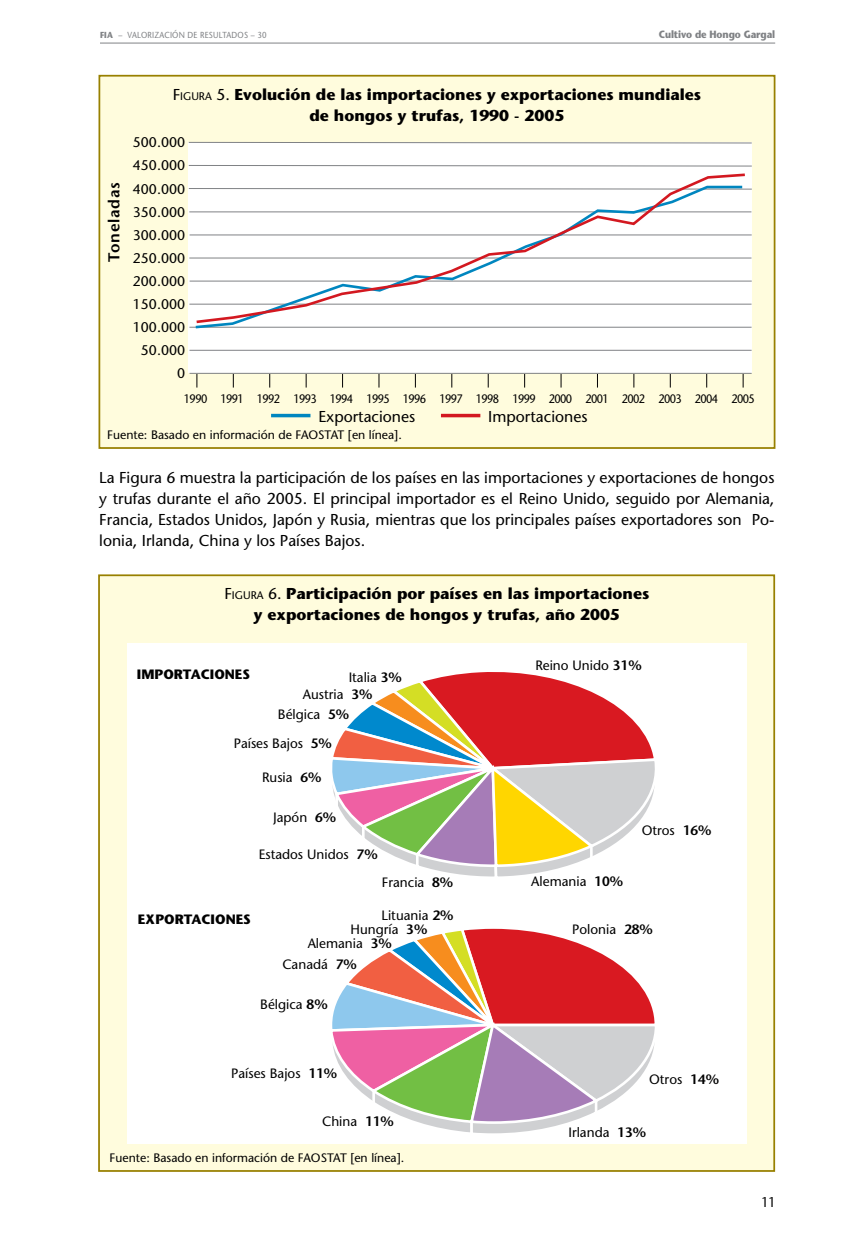
<style>
.page{position:relative;width:844px;height:1241px;background:#fff}
.page>*{position:absolute;margin:0;border:0;box-sizing:border-box;transform-origin:0 0}
.t1{font:15.75px/21px "Stone Sans";color:#000;text-align:justify}
.t2{font:700 15.75px/21px "Stone Sans";color:#000;text-align:center}
.t3{font:600 15.75px "Stone Sans";letter-spacing:.05em;color:#000}
.t4{font:14px/22.9px "Stone Sans";color:#000;text-align:right}
.t5{font:14px "Stone Sans";color:#000;scale:.9 1}
.t6{font:13.47px/28.7px "Stone Sans";color:#000}
.t7{font:700 13.47px "Stone Sans";color:#000}
.t8{font:12.25px "Stone Sans";color:#000}
.t9{font:12.25px "Stone Sans";letter-spacing:-.06em;color:#000;scale:.9 1}
.t10{font:12.25px "Stone Sans";color:#000;scale:.9 1}
.t11{font:700 10.5px "Stone Sans";letter-spacing:-.01em;color:#808285;scale:.9 1}
.t12{font:8.75px "Stone Sans";letter-spacing:.025em;color:#808285;scale:.9 1}
.s1{font-weight:700}
.s2{font-weight:400}
.s3{font-weight:400;font-size:11.03px}
.s4{font-weight:600}
</style>
<div class="page">
<hr style="left:100px;top:43px;width:675px;height:1px;background:#808285">
<div style="left:99px;top:76px;width:675px;height:372px;background:#fffcdd"></div>
<div style="left:98px;top:75px;width:677px;height:374px;border:2px solid #988000"></div>
<svg style="left:196px;top:374px;width:1px;height:13px"></svg>
<svg style="left:233px;top:374px;width:1px;height:13px"></svg>
<svg style="left:269px;top:374px;width:1px;height:13px"></svg>
<svg style="left:306px;top:374px;width:1px;height:13px"></svg>
<svg style="left:342px;top:374px;width:1px;height:13px"></svg>
<svg style="left:378px;top:374px;width:1px;height:13px"></svg>
<svg style="left:415px;top:374px;width:1px;height:13px"></svg>
<svg style="left:451px;top:374px;width:1px;height:13px"></svg>
<svg style="left:487px;top:374px;width:1px;height:13px"></svg>
<svg style="left:524px;top:374px;width:1px;height:13px"></svg>
<svg style="left:560px;top:374px;width:1px;height:13px"></svg>
<svg style="left:597px;top:374px;width:1px;height:13px"></svg>
<svg style="left:633px;top:374px;width:1px;height:13px"></svg>
<svg style="left:669px;top:374px;width:1px;height:13px"></svg>
<svg style="left:706px;top:374px;width:1px;height:13px"></svg>
<svg style="left:742px;top:374px;width:1px;height:13px"></svg>
<svg style="left:188px;top:141px;width:564px;height:233px;background:#f8f8f7"></svg>
<hr style="left:271px;top:414px;width:39px;height:3px;background:#0086bf">
<hr style="left:441px;top:414px;width:39px;height:3px;background:#d31820">
<svg style="left:193px;top:184px;width:551px;height:146px;background:#e1e4e6"></svg>
<svg style="left:194px;top:172px;width:553px;height:153px;background:#f5f4f5"></svg>
<div style="left:99px;top:575px;width:675px;height:595px;background:#fffcdd"></div>
<div style="left:127px;top:643px;width:619px;height:500px;background:#fff"></div>
<svg style="left:332px;top:672px;width:323px;height:205px"></svg>
<svg style="left:332px;top:928px;width:323px;height:206px"></svg>
<p class="t12" style="left:100px;top:29px;width:42px"><span class="s1">FIA</span> – Valori</p>
<p class="t12" style="left:154px;top:29px;width:78px">zación de Resultados</p>
<p class="t12" style="left:251px;top:29px;width:19px">– 30</p>
<p class="t11" style="left:658px;top:28px;width:131px">Cultivo de Hongo Gargal</p>
<p class="t3" style="left:104px;top:262px;width:82px;rotate:-90deg">Toneladas</p>
<p class="t2" style="left:173px;top:83px;width:529px"><span class="s2">F</span> <span class="s3">IGURA</span> <span class="s2">5.</span> Evolución de las importaciones y exportaciones mundiales de hongos y trufas, 1990 - 2005</p>
<p class="t4" style="left:133px;top:131px;width:54px">500.000<br>450.000<br>400.000<br>350.000<br>300.000<br>250.000<br>200.000<br>150.000<br>100.000<br>50.000<br>0</p>
<p class="t10" style="left:184px;top:391px;width:27px">1990</p>
<p class="t9" style="left:220px;top:391px;width:595px">1991 1992 1993 1994 1995 1996 1997 1998 1999 2000 2001 2002 2003 2004 2005</p>
<p class="t1" style="left:318px;top:406px;width:98px">Exportaciones</p>
<p class="t1" style="left:488px;top:406px;width:101px">Importaciones</p>
<p class="t8" style="left:107px;top:428px;width:296px">Fuente: Basado en información de FAOSTAT [en línea].</p>
<p class="t1" style="left:99px;top:467px;width:676px">La Figura 6 muestra la participación de los países en las importaciones y exportaciones de hongos y trufas durante el año 2005. El principal importador es el Reino Unido, seguido por Alemania, Francia, Estados Unidos, Japón y Rusia, mientras que los principales países exportadores son Po&shy;lonia, Irlanda, China y los Países Bajos.</p>
<p class="t2" style="left:224px;top:582px;width:426px"><span class="s2">F</span> <span class="s3">IGURA</span> <span class="s2">6.</span> Participación por países en las importaciones y exportaciones de hongos y trufas, año 2005</p>
<p class="t7" style="left:137px;top:666px;width:115px">IMPoRTACIonES</p>
<p class="t6" style="left:348px;top:662px;width:55px">Italia <span class="s4">3%</span></p>
<p class="t6" style="left:303px;top:679px;width:71px">Austria <span class="s4">3%</span></p>
<p class="t6" style="left:234px;top:700px;width:117px;text-indent:44px">Bélgica <span class="s4">5%<br></span>Países Bajos <span class="s4">5%</span></p>
<p class="t6" style="left:262px;top:763px;width:61px">Rusia <span class="s4">6%</span></p>
<p class="t6" style="left:273px;top:803px;width:65px">Japón <span class="s4">6%</span></p>
<p class="t6" style="left:258px;top:840px;width:120px">Estados unidos <span class="s4">7%</span></p>
<p class="t6" style="left:535px;top:650px;width:108px">Reino unido <span class="s4">31%</span></p>
<p class="t6" style="left:641px;top:816px;width:71px">Otros <span class="s4">16%</span></p>
<p class="t7" style="left:138px;top:910px;width:114px">ExPoRTACIonES</p>
<p class="t6" style="left:382px;top:868px;width:73px">Francia <span class="s4">8%</span></p>
<p class="t6" style="left:531px;top:866px;width:93px">Alemania <span class="s4">10%</span></p>
<p class="t6" style="left:381px;top:901px;width:73px">Lituania <span class="s4">2%</span></p>
<p class="t6" style="left:350px;top:914px;width:78px">Hungría <span class="s4">3%</span></p>
<p class="t6" style="left:307px;top:929px;width:86px">Alemania <span class="s4">3%</span></p>
<p class="t6" style="left:282px;top:949px;width:76px">Canadá <span class="s4">7%</span></p>
<p class="t6" style="left:260px;top:990px;width:69px">Bélgica <span class="s4">8%</span></p>
<p class="t6" style="left:572px;top:914px;width:82px">Polonia <span class="s4">28%</span></p>
<p class="t6" style="left:231px;top:1058px;width:107px">Países Bajos <span class="s4">11%</span></p>
<p class="t6" style="left:322px;top:1106px;width:73px">China <span class="s4">11%</span></p>
<p class="t8" style="left:110px;top:1150px;width:296px">Fuente: Basado en información de FAOSTAT [en línea].</p>
<p class="t6" style="left:649px;top:1064px;width:71px">Otros <span class="s4">14%</span></p>
<p class="t6" style="left:568px;top:1117px;width:79px">Irlanda <span class="s4">13%</span></p>
<p class="t5" style="left:761px;top:1193px;width:17px">11</p>
</div>
